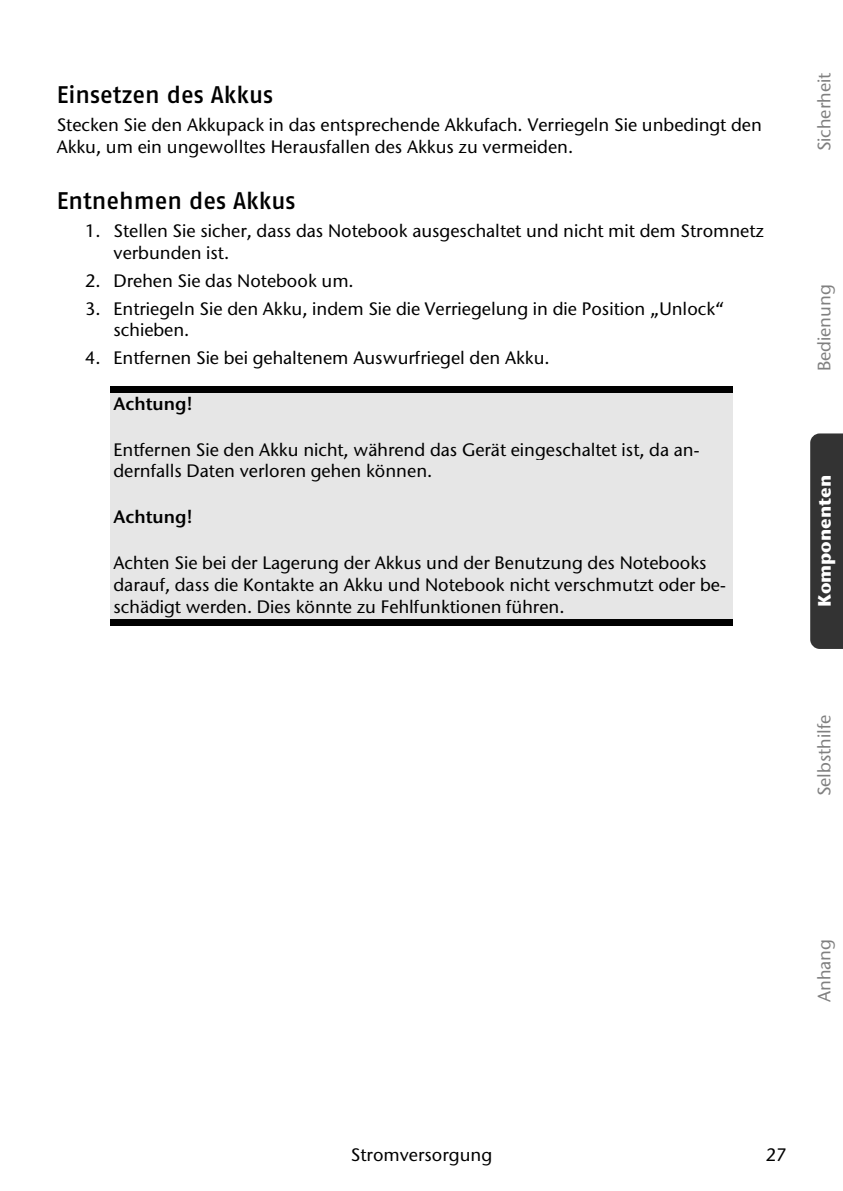
<style>
.page{position:relative;width:843px;height:1191px;background:#fff}
.page>*{position:absolute;margin:0;border:0;box-sizing:border-box;transform-origin:0 0}
.t1{font:500 24px "Medion MD";color:#000}
.t2{font:18px/21.8px "ITC Stone Sans";color:#000}
.t3{font:18px "ITC Stone Sans";color:#808080}
.t4{font:600 18px "ITC Stone Sans";color:#000}
.t5{font:700 18px "ITC Stone Sans";color:#fff}
</style>
<div class="page">
<div style="left:810px;top:433px;width:32px;height:216px;background:#333"></div>
<div style="left:110px;top:392px;width:622px;height:34px;background:#e6e6e6"></div>
<div style="left:110px;top:386px;width:622px;height:6px;background:#000"></div>
<div style="left:110px;top:426px;width:622px;height:34px;background:#e6e6e6"></div>
<div style="left:110px;top:460px;width:622px;height:34px;background:#e6e6e6"></div>
<div style="left:110px;top:494px;width:622px;height:46px;background:#e6e6e6"></div>
<div style="left:110px;top:540px;width:622px;height:33px;background:#e6e6e6"></div>
<div style="left:110px;top:573px;width:622px;height:22px;background:#e6e6e6"></div>
<div style="left:110px;top:595px;width:622px;height:24px;background:#e6e6e6"></div>
<div style="left:110px;top:619px;width:622px;height:6px;background:#000"></div>
<h1 class="t1" style="left:57px;top:85px;width:218px">Einsetzen des Akkus</h1>
<p class="t2" style="left:57px;top:115px;width:706px">Stecken Sie den Akkupack in das entsprechende Akkufach. Verriegeln Sie unbedingt den<br>Akku, um ein ungewolltes Herausfallen des Akkus zu vermeiden.</p>
<h1 class="t1" style="left:57px;top:192px;width:240px">Entnehmen des Akkus</h1>
<p class="t2" style="left:113px;top:222px;width:651px;text-indent:-28px">1. Stellen Sie sicher, dass das Notebook ausgeschaltet und nicht mit dem Stromnetz verbunden ist.</p>
<p class="t2" style="left:85px;top:271px;width:270px">2. Drehen Sie das Notebook um.</p>
<p class="t2" style="left:113px;top:299px;width:612px;text-indent:-28px">3. Entriegeln Sie den Akku, indem Sie die Verriegelung in die Position „Unlock“ schieben.</p>
<p class="t2" style="left:85px;top:349px;width:466px">4. Entfernen Sie bei gehaltenem Auswurfriegel den Akku.</p>
<p class="t4" style="left:113px;top:396px;width:81px">Achtung!</p>
<p class="t2" style="left:113px;top:440px;width:587px">Entfernen Sie den Akku nicht, während das Gerät eingeschaltet ist, da an&shy;dernfalls Daten verloren gehen können.</p>
<p class="t4" style="left:113px;top:510px;width:81px">Achtung!</p>
<p class="t2" style="left:113px;top:554px;width:613px">Achten Sie bei der Lagerung der Akkus und der Benutzung des Notebooks darauf, dass die Kontakte an Akku und Notebook nicht verschmutzt oder be&shy;schädigt werden. Dies könnte zu Fehlfunktionen führen.</p>
<p class="t3" style="left:816px;top:151px;width:80px;rotate:-90deg">Sicherheit</p>
<p class="t3" style="left:816px;top:371px;width:88px;rotate:-90deg">Bedienung</p>
<p class="t5" style="left:817px;top:607px;width:134px;rotate:-90deg">Komponenten</p>
<p class="t3" style="left:816px;top:796px;width:83px;rotate:-90deg">Selbsthilfe</p>
<p class="t3" style="left:816px;top:1002px;width:64px;rotate:-90deg">Anhang</p>
<p class="t2" style="left:351px;top:1145px;width:143px">Stromversorgung</p>
<p class="t2" style="left:765px;top:1145px;width:22px">27</p>
</div>
